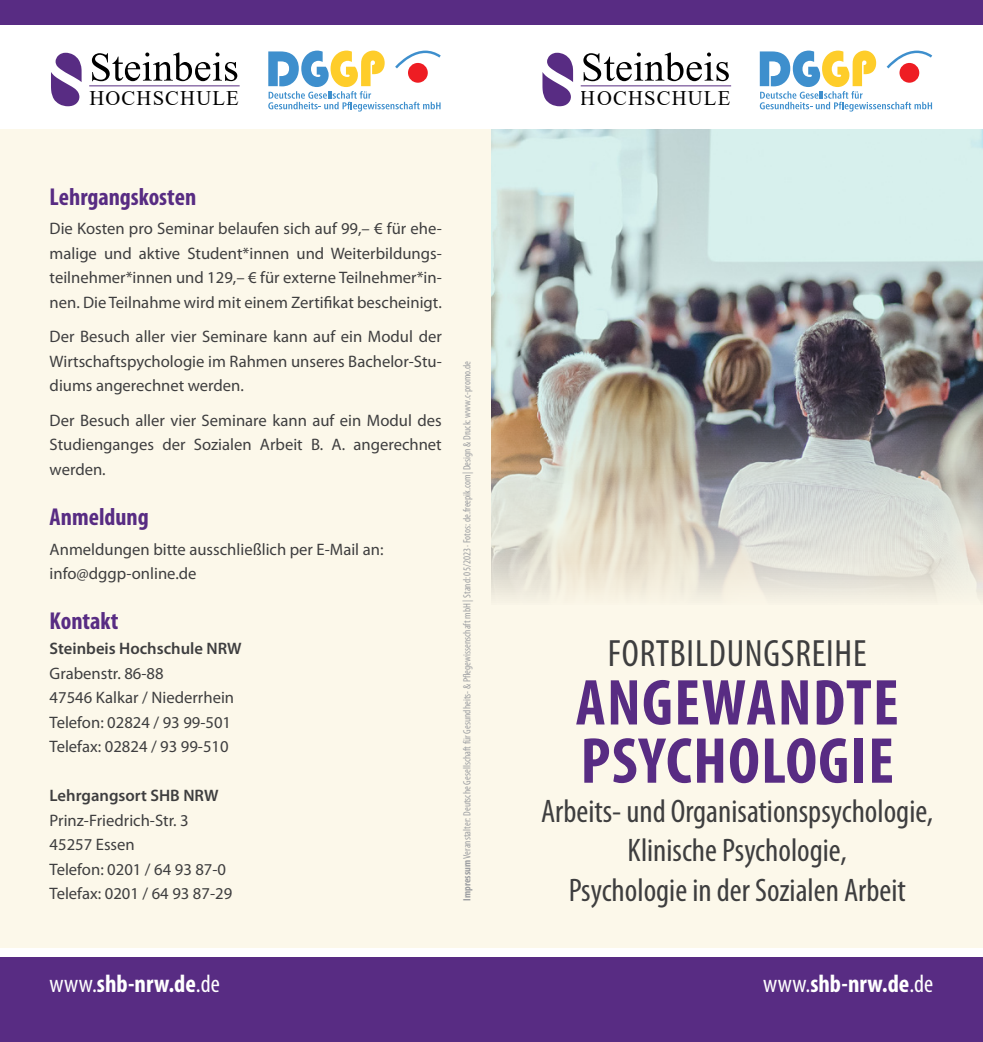
<style>
.page{position:relative;width:983px;height:1042px;background:#fff}
.page>*{position:absolute;margin:0;border:0;box-sizing:border-box;transform-origin:0 0}
.t1{font:700 condensed 65.45px/58.3px "Myriad Pro";letter-spacing:.02em;color:#582c83}
.t2{font:condensed 38.15px "Myriad Pro";letter-spacing:.02em;color:#3e3e3f}
.t3{font:condensed 32.73px/39.4px "Myriad Pro";color:#3e3e3f;text-align:center}
.t4{font:700 condensed 25.03px "Myriad Pro";color:#fff}
.t5{font:700 condensed 24.5px "Myriad Pro";color:#582c83}
.t6{font:20.65px "Times New Roman";letter-spacing:.055em;color:#000}
.t7{font:16.62px/24.5px "Myriad Pro";color:#3e3e3f;text-align:justify}
.t8{font:600 16.62px "Myriad Pro";color:#3e3e3f}
.t9{font:condensed 10.5px "Myriad Pro";color:#9d9fa2}
.s1{font-weight:700}
.s2{font-weight:400}
</style>
<div class="page">
<svg style="left:759px;top:50px;width:174px;height:62px"></svg>
<svg style="left:542px;top:53px;width:31px;height:53px"></svg>
<svg style="left:583px;top:53px;width:145px;height:28px"></svg>
<hr style="left:580px;top:86px;width:151px;height:1px;background:#582c83">
<div style="left:0;top:0;width:982px;height:25px;background:#582c83"></div>
<div style="left:0;top:957px;width:982px;height:85px;background:#582c83"></div>
<div style="left:0;top:129px;width:982px;height:818px;background:#fcf8ea"></div>
<img style="left:491px;top:129px;width:491px;height:468px">
<svg style="left:268px;top:50px;width:173px;height:62px"></svg>
<svg style="left:51px;top:53px;width:31px;height:53px"></svg>
<svg style="left:92px;top:53px;width:145px;height:28px"></svg>
<hr style="left:89px;top:86px;width:150px;height:1px;background:#582c83">
<p class="t6" style="left:89px;top:83px;width:151px">HOCHSCHULE</p>
<h3 class="t5" style="left:50px;top:181px;width:148px">Lehrgangskosten</h3>
<p class="t7" style="left:50px;top:216px;width:393px">Die Kosten pro Seminar belaufen sich auf 99,– € für ehe&shy;malige und aktive Student*innen und Weiterbildungs&shy;teilnehmer*innen und 129,– € für externe Teilnehmer*in&shy;nen. Die Teilnahme wird mit einem Zertifikat bescheinigt.</p>
<p class="t7" style="left:50px;top:324px;width:393px">Der Besuch aller vier Seminare kann auf ein Modul der Wirtschaftspychologie im Rahmen unseres Bachelor-Stu&shy;diums angerechnet werden.</p>
<p class="t7" style="left:50px;top:407px;width:393px">Der Besuch aller vier Seminare kann auf ein Modul des Studienganges der Sozialen Arbeit B. A. angerechnet werden.</p>
<h3 class="t5" style="left:50px;top:501px;width:101px">Anmeldung</h3>
<p class="t7" style="left:50px;top:536px;width:335px">Anmeldungen bitte ausschließlich per E-Mail an: info@dggp-online.de</p>
<h3 class="t5" style="left:50px;top:606px;width:70px">Kontakt</h3>
<p class="t8" style="left:50px;top:638px;width:193px">Steinbeis Hochschule NRW</p>
<p class="t7" style="left:50px;top:660px;width:186px;text-align:left">Grabenstr. 86-88<br>47546 Kalkar / Niederrhein<br>Telefon: 02824 / 93 99-501<br>Telefax: 02824 / 93 99-510</p>
<p class="t8" style="left:50px;top:785px;width:170px">Lehrgangsort SHB NRW</p>
<p class="t7" style="left:50px;top:807px;width:184px;text-align:left">Prinz-Friedrich-Str. 3<br>45257 Essen<br>Telefon: 0201 / 64 93 87-0<br>Telefax: 0201 / 64 93 87-29</p>
<p class="t9" style="left:460px;top:900px;width:541px;rotate:-90deg"><span class="s1">Impressum</span> Veranstalter: Deutsche Gesellschaft für Gesundheits- &amp; Pflegewissenschaft mbH | Stand: 05/2023 · Fotos: de.freepik.com| Design &amp; Druck: www.c-promo.de</p>
<p class="t6" style="left:581px;top:83px;width:151px">HOCHSCHULE</p>
<h2 class="t2" style="left:607px;top:630px;width:260px">FORTBILDUNGSREIHE</h2>
<h1 class="t1" style="left:575px;top:672px;width:324px">ANGEWANDTE<br>PSYCHOLOGIE</h1>
<h3 class="t3" style="left:541px;top:791px;width:393px">Arbeits- und Organisationspsychologie,<br>Klinische Psychologie,<br>Psychologie in der Sozialen Arbeit</h3>
<h3 class="t4" style="left:50px;top:968px;width:172px"><span class="s2">www.</span>shb-nrw.de<span class="s2">.de</span></h3>
<h3 class="t4" style="left:763px;top:968px;width:172px"><span class="s2">www.</span>shb-nrw.de<span class="s2">.de</span></h3>
</div>
